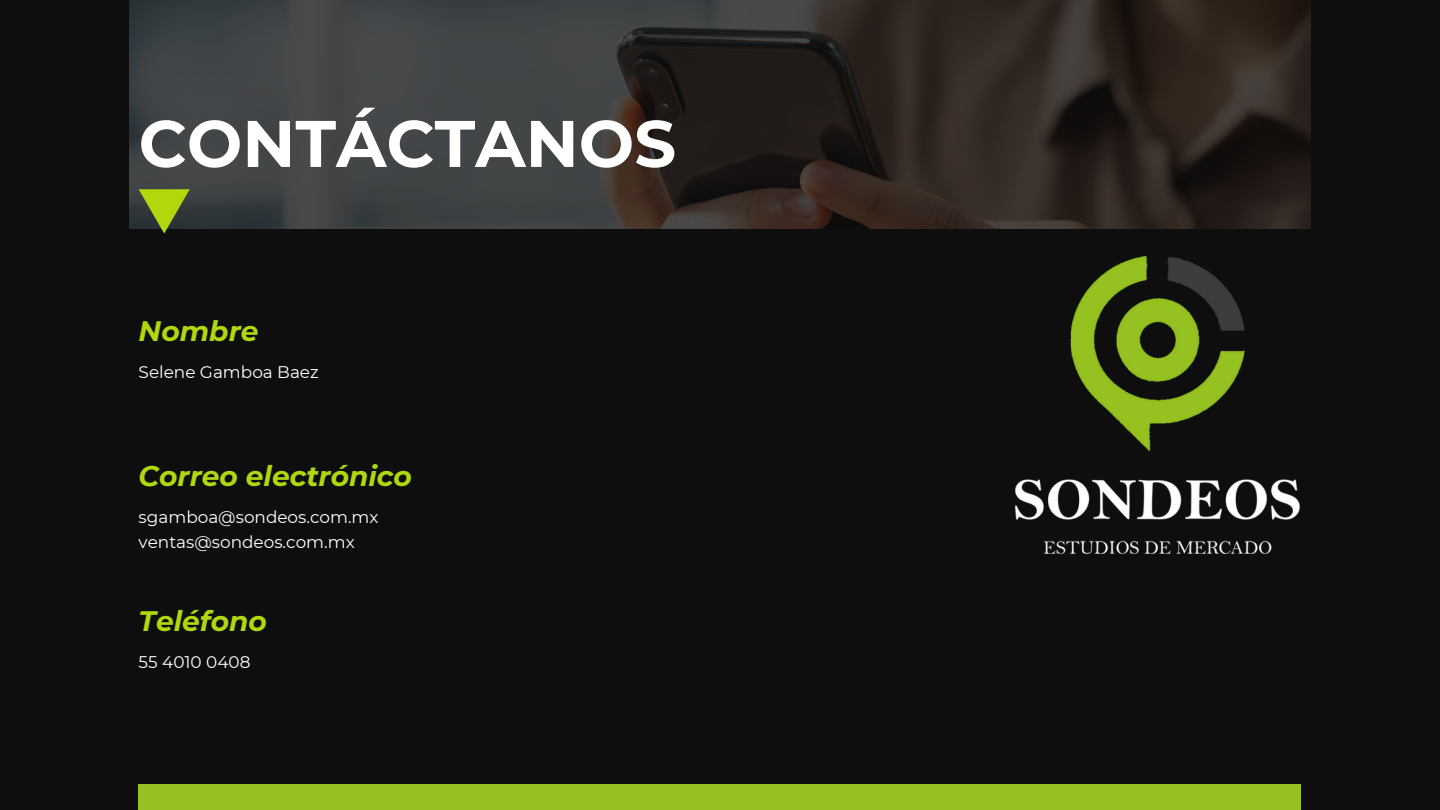
<style>
.page{position:relative;width:1440px;height:810px;background:#0e0e0e}
.page>*{position:absolute;margin:0;border:0;box-sizing:border-box;transform-origin:0 0}
.t1{font:700 65.7px "Montserrat";color:#fff}
.t2{font:italic 700 28.1px "Montserrat";color:#b0d80d}
.t3{font:16.9px "Montserrat";color:#fff}
</style>
<div class="page">
<img style="left:130px;top:0;width:1180px;height:229px">
<svg style="left:139px;top:189px;width:51px;height:45px;background:#6a811e"></svg>
<img style="left:1015px;top:256px;width:285px;height:298px">
<div style="left:139px;top:784px;width:1162px;height:26px;background:#95c221"></div>
<p class="t1" style="left:139px;top:103px;width:539px">CONTÁCTANOS</p>
<p class="t2" style="left:139px;top:313px;width:121px">Nombre</p>
<p class="t3" style="left:139px;top:362px;width:182px">Selene Gamboa Baez</p>
<p class="t2" style="left:139px;top:459px;width:275px">Correo electrónico</p>
<p class="t3" style="left:139px;top:507px;width:241px">sgamboa@sondeos.com.mx</p>
<p class="t3" style="left:139px;top:532px;width:218px">ventas@sondeos.com.mx</p>
<p class="t2" style="left:139px;top:604px;width:130px">Teléfono</p>
<p class="t3" style="left:139px;top:652px;width:113px">55 4010 0408</p>
</div>
